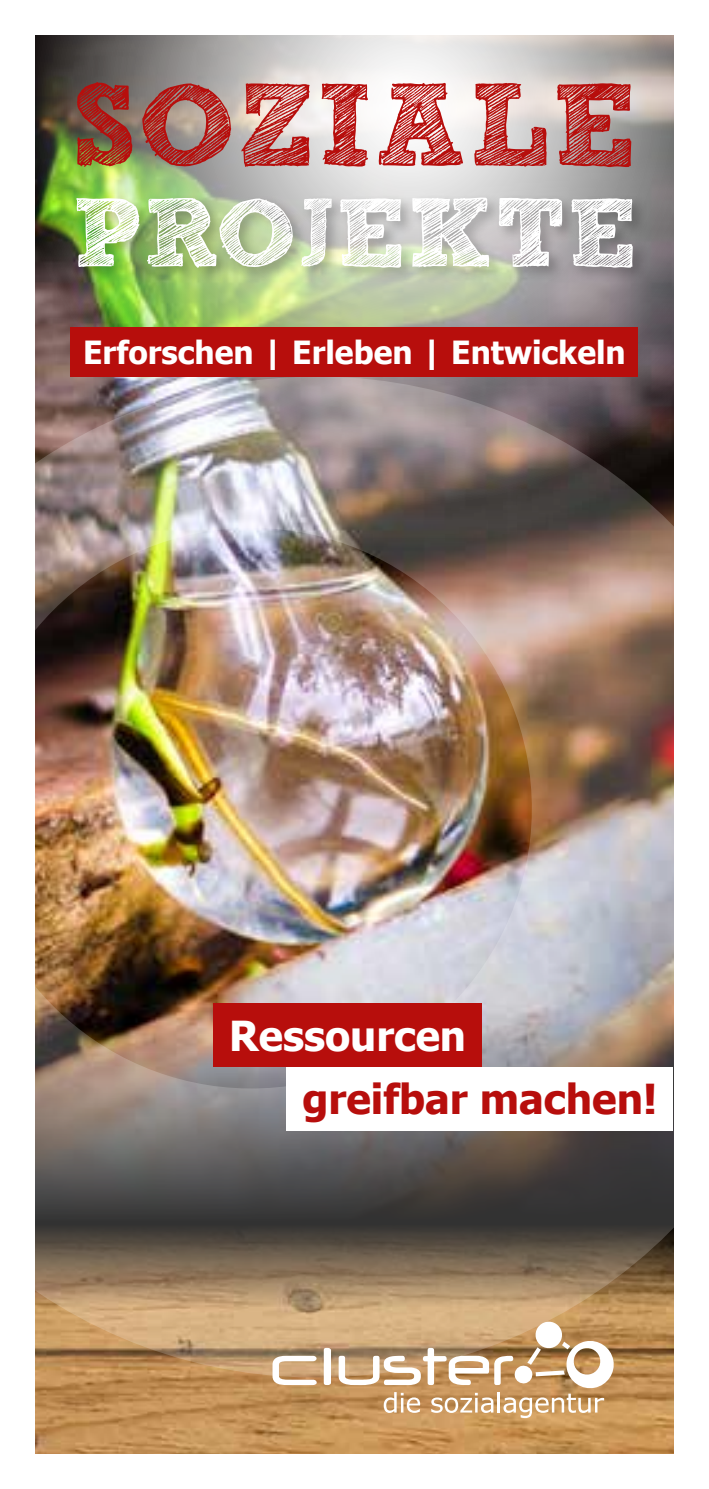
<style>
.page{position:relative;width:709px;height:1489px;background:#fff}
.page>*{position:absolute;margin:0;border:0;box-sizing:border-box;transform-origin:0 0}
.t1{font:700 117px "Sketch Block";letter-spacing:.02em;color:#b70e0c}
.t2{font:700 96.75px "Sketch Block";letter-spacing:.02em;color:#fff}
.t3{font:700 41.25px "Tahoma";color:#b70e0c}
.t4{font:700 41.25px "Tahoma";color:#fff}
.t5{font:700 32px "Tahoma";color:#fff}
</style>
<div class="page">
<img style="left:35px;top:1379px;width:638px;height:74px">
<img style="left:35px;top:35px;width:639px;height:333px">
<img style="left:35px;top:368px;width:639px;height:1011px">
<svg style="left:272px;top:1355px;width:45px;height:29px"></svg>
<svg style="left:324px;top:1347px;width:7px;height:37px"></svg>
<svg style="left:338px;top:1320px;width:277px;height:97px"></svg>
<div style="left:73px;top:193px;width:576px;height:90px;background:#000;opacity:.25"></div>
<div style="left:213px;top:1003px;width:269px;height:63px;background:#b70e0c"></div>
<div style="left:286px;top:1066px;width:387px;height:64px;background:#fff"></div>
<div style="left:71px;top:327px;width:567px;height:49px;background:#b70e0c"></div>
<h1 class="t1" style="left:72px;top:53px;width:566px">SOZIALE</h1>
<h2 class="t2" style="left:72px;top:173px;width:567px">PROJEKTE</h2>
<p class="t5" style="left:83px;top:330px;width:544px">Erforschen | Erleben | Entwickeln</p>
<p class="t4" style="left:229px;top:1006px;width:238px">Ressourcen</p>
<p class="t3" style="left:302px;top:1070px;width:356px">greifbar machen!</p>
</div>
